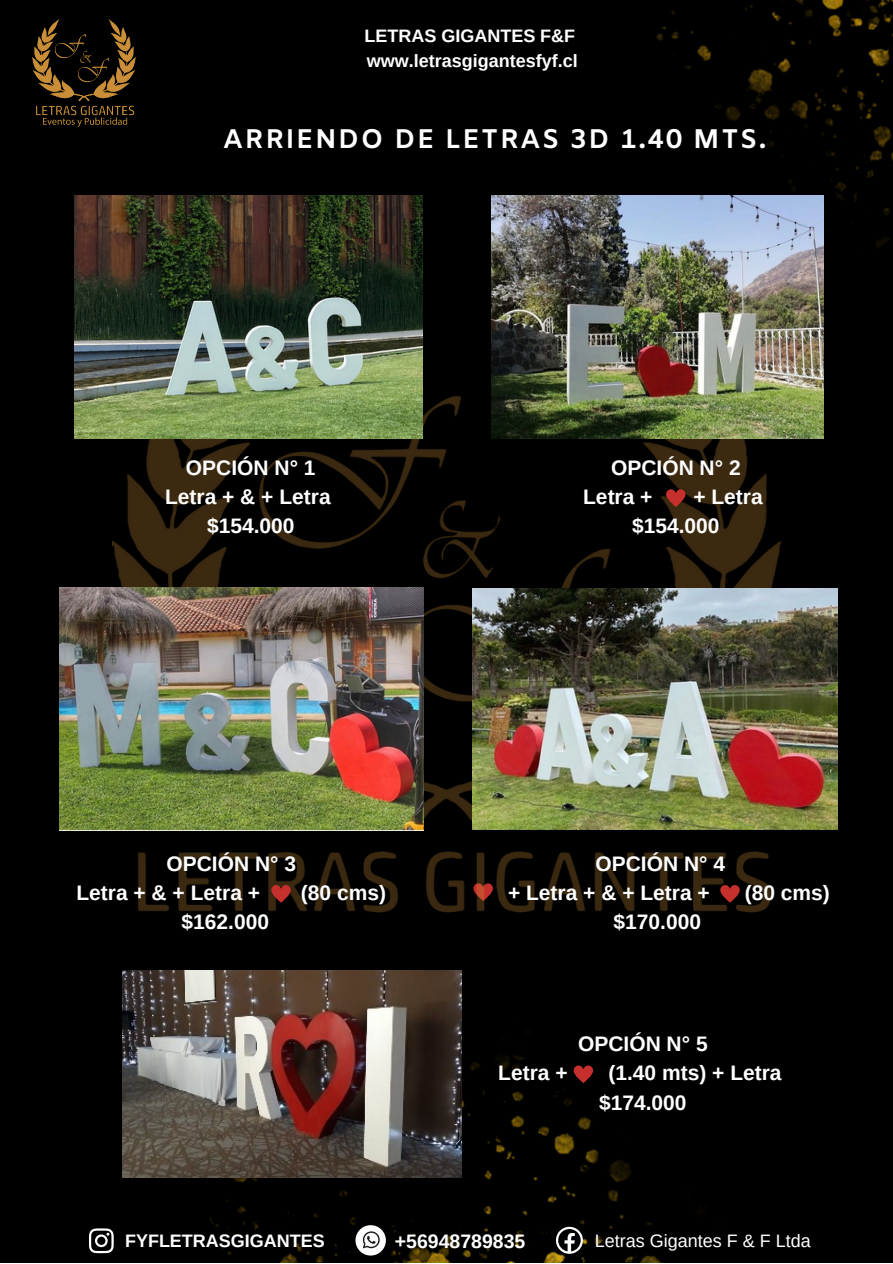
<style>
.page{position:relative;width:893px;height:1264px;background:#fff}
.page>*{position:absolute;margin:0;border:0;box-sizing:border-box;transform-origin:0 0}
.t1{font:700 27px "Amiko";letter-spacing:.06em;color:#fff}
.t2{font:700 21px "Arimo";color:#fff}
.t3{font:700 19.5px "Arimo";color:#fff}
.t4{font:700 18px "Arimo";color:#fff}
.t5{font:18px "Arimo";color:#fff}
</style>
<div class="page">
<div style="left:0;top:0;width:892px;height:1262px;background:#000"></div>
<img style="left:32px;top:19px;width:103px;height:107px">
<img style="left:113px;top:299px;width:668px;height:614px">
<svg style="left:270px;top:883px;width:22px;height:19px"></svg>
<svg style="left:665px;top:488px;width:21px;height:19px"></svg>
<img style="left:396px;top:0;width:496px;height:273px">
<img style="left:96px;top:1055px;width:565px;height:207px">
<svg style="left:89px;top:1228px;width:25px;height:25px"></svg>
<svg style="left:556px;top:1226px;width:27px;height:27px"></svg>
<svg style="left:355px;top:1225px;width:31px;height:30px"></svg>
<img style="left:75px;top:196px;width:347px;height:243px">
<img style="left:491px;top:196px;width:332px;height:243px">
<img style="left:473px;top:588px;width:364px;height:241px">
<img style="left:59px;top:587px;width:364px;height:243px">
<img style="left:122px;top:970px;width:340px;height:207px">
<svg style="left:719px;top:883px;width:21px;height:19px"></svg>
<p class="t4" style="left:364px;top:25px;width:212px">LETRAS GIGANTES F&amp;F</p>
<p class="t4" style="left:367px;top:50px;width:212px">www.letrasgigantesfyf.cl</p>
<p class="t1" style="left:223px;top:123px;width:544px">ARRIENDO DE LETRAS 3D 1.40 MTS.</p>
<p class="t2" style="left:186px;top:456px;width:131px">OPCIÓN N° 1</p>
<p class="t2" style="left:165px;top:485px;width:167px">Letra + &amp; + Letra</p>
<p class="t2" style="left:207px;top:514px;width:89px">$154.000</p>
<p class="t2" style="left:611px;top:456px;width:131px">OPCIÓN N° 2</p>
<p class="t2" style="left:583px;top:485px;width:71px">Letra +</p>
<p class="t2" style="left:693px;top:485px;width:71px">+ Letra</p>
<p class="t2" style="left:632px;top:514px;width:89px">$154.000</p>
<p class="t2" style="left:166px;top:851px;width:131px">OPCIÓN N° 3</p>
<p class="t2" style="left:76px;top:880px;width:185px">Letra + &amp; + Letra +</p>
<p class="t2" style="left:301px;top:880px;width:87px">(80 cms)</p>
<p class="t2" style="left:182px;top:910px;width:89px">$162.000</p>
<p class="t2" style="left:595px;top:851px;width:131px">OPCIÓN N° 4</p>
<p class="t2" style="left:508px;top:880px;width:203px">+ Letra + &amp; + Letra +</p>
<p class="t2" style="left:744px;top:880px;width:87px">(80 cms)</p>
<p class="t2" style="left:613px;top:910px;width:89px">$170.000</p>
<p class="t2" style="left:578px;top:1032px;width:131px">OPCIÓN N° 5</p>
<p class="t2" style="left:498px;top:1061px;width:71px">Letra +</p>
<p class="t2" style="left:608px;top:1061px;width:175px">(1.40 mts) + Letra</p>
<p class="t2" style="left:599px;top:1090px;width:89px">$174.000</p>
<p class="t4" style="left:125px;top:1230px;width:201px">FYFLETRASGIGANTES</p>
<p class="t3" style="left:395px;top:1230px;width:132px">+56948789835</p>
<p class="t5" style="left:594px;top:1230px;width:217px">Letras Gigantes F &amp; F Ltda</p>
</div>
